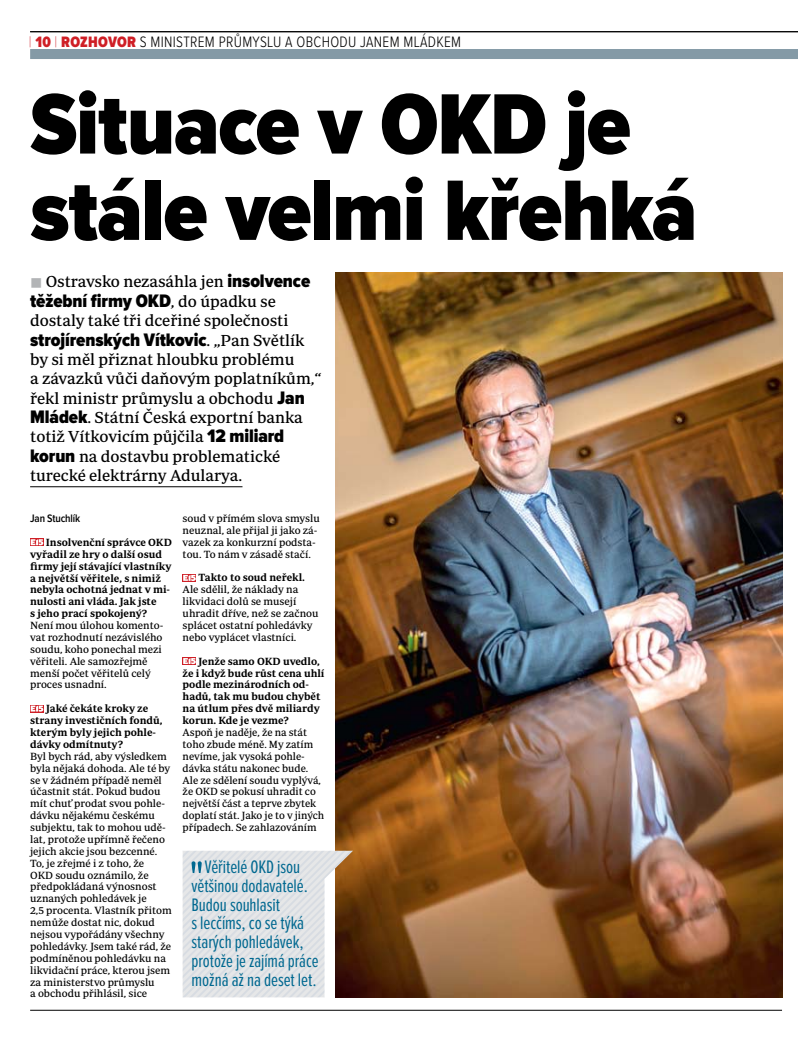
<style>
.page{position:relative;width:798px;height:1053px;background:#fff}
.page>*{position:absolute;margin:0;border:0;box-sizing:border-box;transform-origin:0 0}
.t1{font:900 88.75px/86.2px "Proxima Nova Cond";letter-spacing:-.015em;color:#000}
.t2{font:18.75px/18.8px "Proxima Nova Ex Cn";letter-spacing:-.005em;color:#006890}
.t3{font:900 18.75px "Proxima Nova Cond";letter-spacing:-.005em;color:#000}
.t4{font:16.25px/19.4px "Periodico Text";letter-spacing:-.005em;color:#000}
.t5{font:300 15.62px "Proxima Nova Cond";letter-spacing:.02em;color:#000;scale:.96 1}
.t6{font:600 11.25px "Proxima Nova Cond";letter-spacing:-.01em;color:#000}
.t7{font:10.62px/11.9px "Periodico Text";letter-spacing:-.005em;color:#000}
.t8{font:600 10.62px/11.9px "Periodico Text";letter-spacing:-.005em;color:#000}
.s1{font-weight:100;color:#cf1f26}
.s2{font-weight:900;color:#cf1f26}
.s3{color:#b2b4b6}
.s4{font-family:"Proxima Nova Cond";font-weight:900;font-size:18.75px}
.s5{font-family:"Periodico Text";font-weight:400;font-size:16.25px}
.s6{font-weight:400}
.s7{font-weight:600}
</style>
<div class="page">
<svg style="left:30px;top:538px;width:14px;height:8px"></svg>
<svg style="left:30px;top:705px;width:14px;height:7px"></svg>
<svg style="left:182px;top:574px;width:14px;height:7px"></svg>
<svg style="left:182px;top:657px;width:14px;height:7px"></svg>
<img style="left:335px;top:272px;width:446px;height:725px">
<hr style="left:30px;top:486px;width:212px;height:1px;background:#000">
<hr style="left:30px;top:31px;width:767px;height:1px;background:#000">
<div style="left:30px;top:49px;width:767px;height:10px;background:#849aa6"></div>
<hr style="left:30px;top:1009px;width:751px;height:1px;background:#000">
<svg style="left:182px;top:850px;width:171px;height:147px;background:#d3d1d1"></svg>
<p class="t5" style="left:29px;top:35px;width:451px"><span class="s1">|</span> <span class="s2">10</span> <span class="s1">|</span> <span class="s2">ROZHOVOR</span> S MINISTREM PRŮMYSLU A OBCHODU JANEM MLÁDKEM</p>
<p class="t1" style="left:30px;top:85px;width:668px">Situace v OKD je stále velmi křehká</p>
<p class="t4" style="left:30px;top:272px;width:281px"><span class="s3">■</span> Ostravsko nezasáhla jen <span class="s4">insolvence</span></p>
<p class="t3" style="left:30px;top:292px;width:247px">těžební firmy OKD<span class="s5">, do úpadku se</span></p>
<p class="t4" style="left:30px;top:310px;width:260px">dostaly také tři dceřiné společnosti</p>
<p class="t3" style="left:30px;top:331px;width:276px">strojírenských Vítkovic<span class="s5">. „Pan Světlík</span></p>
<p class="t4" style="left:30px;top:349px;width:293px">by si měl přiznat hloubku problému<br>a závazků vůči daňovým poplatníkům,“ řekl ministr průmyslu a obchodu <span class="s4">Jan Mládek</span>. Státní Česká exportní banka totiž Vítkovicím půjčila <span class="s4">12 miliard korun</span> na dostavbu problematické turecké elektrárny Adularya.</p>
<p class="t6" style="left:30px;top:513px;width:52px">Jan Stuchlík</p>
<p class="t8" style="left:30px;top:536px;width:143px;text-indent:16px">Insolvenční správce OKD vyřadil ze hry o další osud firmy její stávající vlastníky a největší věřitele, s nimiž nebyla ochotná jednat v mi&shy;nulosti ani vláda. Jak jste<br>s jeho prací spokojený?<br><span class="s6">Není mou úlohou komento&shy;vat rozhodnutí nezávislého soudu, koho ponechal mezi věřiteli. Ale samozřejmě menší počet věřitelů celý proces usnadní.</span></p>
<p class="t7" style="left:30px;top:702px;width:143px;text-indent:16px"><span class="s7">Jaké čekáte kroky ze strany investičních fondů, kterým byly jejich pohle&shy;dávky odmítnuty?<br></span>Byl bych rád, aby výsledkem byla nějaká dohoda. Ale té by se v žádném případě neměl účastnit stát. Pokud budou mít chuť prodat svou pohle&shy;dávku nějakému českému subjektu, tak to mohou udě&shy;lat, protože upřímně řečeno jejich akcie jsou bezcenné.<br>To, je zřejmé i z toho, že<br>OKD soudu oznámilo, že předpokládaná výnosnost uznaných pohledávek je<br>2,5 procenta. Vlastník přitom nemůže dostat nic, dokud nejsou vypořádány všechny pohledávky. Jsem také rád, že podmíněnou pohledávku na likvidační práce, kterou jsem za ministerstvo průmyslu<br>a obchodu přihlásil, sice</p>
<p class="t7" style="left:182px;top:512px;width:138px">soud v přímém slova smyslu neuznal, ale přijal ji jako zá&shy;vazek za konkurzní podsta&shy;tou. To nám v zásadě stačí.</p>
<p class="t7" style="left:182px;top:571px;width:137px;text-indent:16px"><span class="s7">Takto to soud neřekl.<br></span>Ale sdělil, že náklady na likvidaci dolů se musejí uhradit dříve, než se začnou splácet ostatní pohledávky nebo vyplácet vlastníci.</p>
<p class="t7" style="left:182px;top:654px;width:143px;text-indent:16px"><span class="s7">Jenže samo OKD uvedlo, že i když bude růst cena uhlí podle mezinárodních od&shy;hadů, tak mu budou chybět na útlum přes dvě miliardy korun. Kde je vezme?<br></span>Aspoň je naděje, že na stát toho zbude méně. My zatím nevíme, jak vysoká pohle&shy;dávka státu nakonec bude.<br>Ale ze sdělení soudu vyplývá, že OKD se pokusí uhradit co největší část a teprve zbytek doplatí stát. Jako je to v jiných případech. Se zahlazováním</p>
<p class="t2" style="left:191px;top:858px;width:128px;text-indent:13px">Věřitelé OKD jsou většinou dodavatelé.<br>Budou souhlasit<br>s lecčíms, co se týká starých pohledávek, protože je zajímá práce možná až na deset let.</p>
</div>
